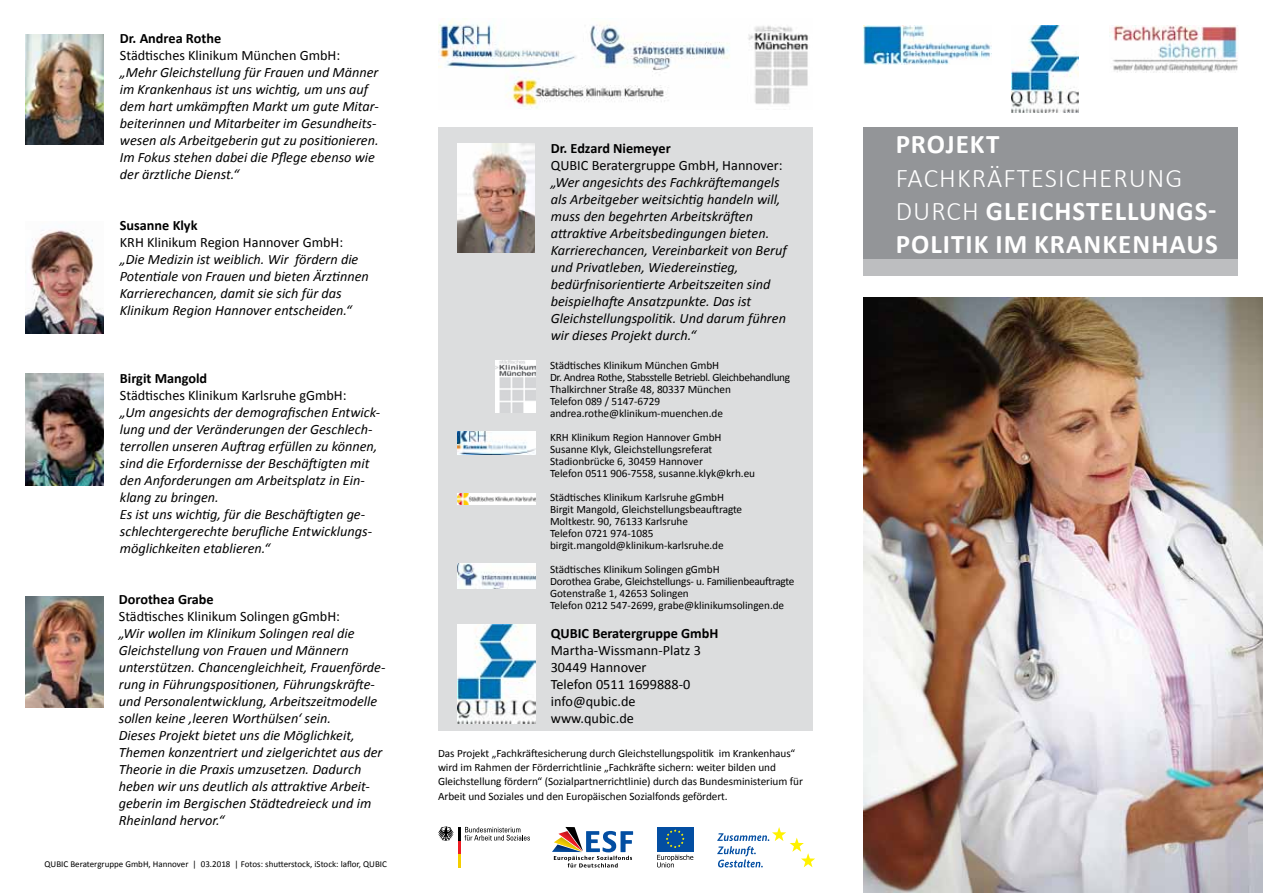
<style>
.page{position:relative;width:1263px;height:893px;background:#fff}
.page>*{position:absolute;margin:0;border:0;box-sizing:border-box;transform-origin:0 0}
.t1{font:700 27px/33px "Calibri";letter-spacing:.04em;color:#fff}
.t2{font:italic 14.25px/17px "Calibri";color:#000}
.t3{font:14.25px/17px "Calibri";color:#000}
.t4{font:700 14.25px "Calibri";color:#000}
.t5{font:11.25px/12px "Calibri";letter-spacing:-.005em;color:#000}
.t6{font:9px "Calibri";color:#000}
.s1{font-weight:300}
</style>
<div class="page">
<div style="left:863px;top:128px;width:374px;height:148px;background:#939598"></div>
<div style="left:438px;top:128px;width:374px;height:603px;background:#dcddde"></div>
<div style="left:863px;top:259px;width:374px;height:17px;background:#bdbec0"></div>
<img style="left:863px;top:26px;width:128px;height:39px">
<img style="left:1110px;top:26px;width:128px;height:46px">
<img style="left:1012px;top:26px;width:66px;height:87px">
<img style="left:438px;top:18px;width:370px;height:90px">
<img style="left:26px;top:596px;width:78px;height:111px">
<img style="left:26px;top:230px;width:78px;height:103px">
<img style="left:26px;top:374px;width:78px;height:111px">
<img style="left:458px;top:143px;width:77px;height:109px">
<img style="left:458px;top:624px;width:77px;height:99px">
<img style="left:26px;top:34px;width:78px;height:111px">
<img style="left:458px;top:432px;width:77px;height:23px">
<img style="left:457px;top:493px;width:78px;height:12px">
<img style="left:458px;top:564px;width:78px;height:25px">
<img style="left:496px;top:360px;width:40px;height:53px">
<img style="left:863px;top:298px;width:400px;height:595px">
<svg style="left:438px;top:826px;width:92px;height:41px"></svg>
<svg style="left:657px;top:855px;width:36px;height:12px"></svg>
<div style="left:657px;top:827px;width:36px;height:24px;background:#034ea2"></div>
<svg style="left:666px;top:829px;width:18px;height:19px"></svg>
<svg style="left:568px;top:831px;width:66px;height:37px"></svg>
<svg style="left:552px;top:827px;width:81px;height:40px"></svg>
<svg style="left:717px;top:827px;width:98px;height:40px"></svg>
<p class="t4" style="left:120px;top:29px;width:103px">Dr. Andrea Rothe</p>
<p class="t3" style="left:120px;top:46px;width:222px">Städtisches Klinikum München GmbH:</p>
<p class="t2" style="left:120px;top:63px;width:260px">„Mehr Gleichstellung für Frauen und Männer im Krankenhaus ist uns wichtig, um uns auf dem hart umkämpften Markt um gute Mitar&shy;beiterinnen und Mitarbeiter im Gesundheits&shy;wesen als Arbeitgeberin gut zu positionieren.<br>Im Fokus stehen dabei die Pflege ebenso wie der ärztliche Dienst.“</p>
<p class="t4" style="left:120px;top:216px;width:79px">Susanne Klyk</p>
<p class="t3" style="left:120px;top:233px;width:225px">KRH Klinikum Region Hannover GmbH:</p>
<p class="t2" style="left:120px;top:250px;width:250px">„Die Medizin ist weiblich. Wir fördern die Potentiale von Frauen und bieten Ärztinnen Karrierechancen, damit sie sich für das Klinikum Region Hannover entscheiden.“</p>
<p class="t4" style="left:120px;top:369px;width:89px">Birgit Mangold</p>
<p class="t3" style="left:120px;top:387px;width:228px">Städtisches Klinikum Karlsruhe gGmbH:</p>
<p class="t2" style="left:120px;top:403px;width:262px">„Um angesichts der demografischen Entwick&shy;lung und der Veränderungen der Geschlech&shy;terrollen unseren Auftrag erfüllen zu können, sind die Erfordernisse der Beschäftigten mit den Anforderungen am Arbeitsplatz in Ein&shy;klang zu bringen.<br>Es ist uns wichtig, für die Beschäftigten ge&shy;schlechtergerechte berufliche Entwicklungs&shy;möglichkeiten etablieren.“</p>
<p class="t4" style="left:119px;top:590px;width:96px">Dorothea Grabe</p>
<p class="t3" style="left:119px;top:608px;width:223px">Städtisches Klinikum Solingen gGmbH:</p>
<p class="t2" style="left:119px;top:624px;width:268px">„Wir wollen im Klinikum Solingen real die Gleichstellung von Frauen und Männern unterstützen. Chancengleichheit, Frauenförde&shy;rung in Führungspositionen, Führungskräfte&shy;und Personalentwicklung, Arbeitszeitmodelle sollen keine ‚leeren Worthülsen‘ sein.<br>Dieses Projekt bietet uns die Möglichkeit, Themen konzentriert und zielgerichtet aus der Theorie in die Praxis umzusetzen. Dadurch heben wir uns deutlich als attraktive Arbeit&shy;geberin im Bergischen Städtedreieck und im Rheinland hervor.“</p>
<p class="t6" style="left:45px;top:859px;width:344px">QUBIC Beratergruppe GmbH, Hannover | 03.2018 | Fotos: shutterstock, iStock: laflor, QUBIC</p>
<p class="t4" style="left:551px;top:139px;width:121px">Dr. Edzard Niemeyer</p>
<p class="t3" style="left:551px;top:157px;width:233px">QUBIC Beratergruppe GmbH, Hannover:</p>
<p class="t2" style="left:551px;top:173px;width:237px">„Wer angesichts des Fachkräftemangels als Arbeitgeber weitsichtig handeln will, muss den begehrten Arbeitskräften attraktive Arbeitsbedingungen bieten.<br>Karrierechancen, Vereinbarkeit von Beruf und Privatleben, Wiedereinstieg, bedürfnisorientierte Arbeitszeiten sind beispielhafte Ansatzpunkte. Das ist Gleichstellungspolitik. Und darum führen wir dieses Projekt durch.“</p>
<p class="t5" style="left:550px;top:359px;width:242px">Städtisches Klinikum München GmbH<br>Dr. Andrea Rothe, Stabsstelle Betriebl. Gleichbehandlung Thalkirchner Straße 48, 80337 München<br>Telefon 089 / 5147-6729 andrea.rothe@klinikum-muenchen.de</p>
<p class="t5" style="left:550px;top:431px;width:207px">KRH Klinikum Region Hannover GmbH Susanne Klyk, Gleichstellungsreferat Stadionbrücke 6, 30459 Hannover<br>Telefon 0511 906-7558, susanne.klyk@krh.eu</p>
<p class="t5" style="left:550px;top:491px;width:194px">Städtisches Klinikum Karlsruhe gGmbH Birgit Mangold, Gleichstellungsbeauftragte Moltkestr. 90, 76133 Karlsruhe<br>Telefon 0721 974-1085 birgit.mangold@klinikum-karlsruhe.de</p>
<p class="t5" style="left:550px;top:564px;width:246px">Städtisches Klinikum Solingen gGmbH<br>Dorothea Grabe, Gleichstellungs- u. Familienbeauftragte Gotenstraße 1, 42653 Solingen<br>Telefon 0212 547-2699, grabe@klinikumsolingen.de</p>
<p class="t4" style="left:551px;top:624px;width:167px">QUBIC Beratergruppe GmbH</p>
<p class="t3" style="left:551px;top:642px;width:152px">Martha-Wissmann-Platz 3<br>30449 Hannover<br>Telefon 0511 1699888-0 info@qubic.de www.qubic.de</p>
<p class="t5" style="left:438px;top:746px;width:366px;line-height:14.2px">Das Projekt „Fachkräftesicherung durch Gleichstellungspolitik im Krankenhaus“ wird im Rahmen der Förderrichtlinie „Fachkräfte sichern: weiter bilden und Gleichstellung fördern“ (Sozialpartnerrichtlinie) durch das Bundesministerium für Arbeit und Soziales und den Europäischen Sozialfonds gefördert.</p>
<h1 class="t1" style="left:896px;top:128px;width:105px">Projekt</h1>
<h1 class="t1" style="left:896px;top:162px;width:324px"><span class="s1">FACHKRÄFTESICHERUNG<br>DURCH</span> Gleichstellungs&shy;politik im Krankenhaus</h1>
</div>
